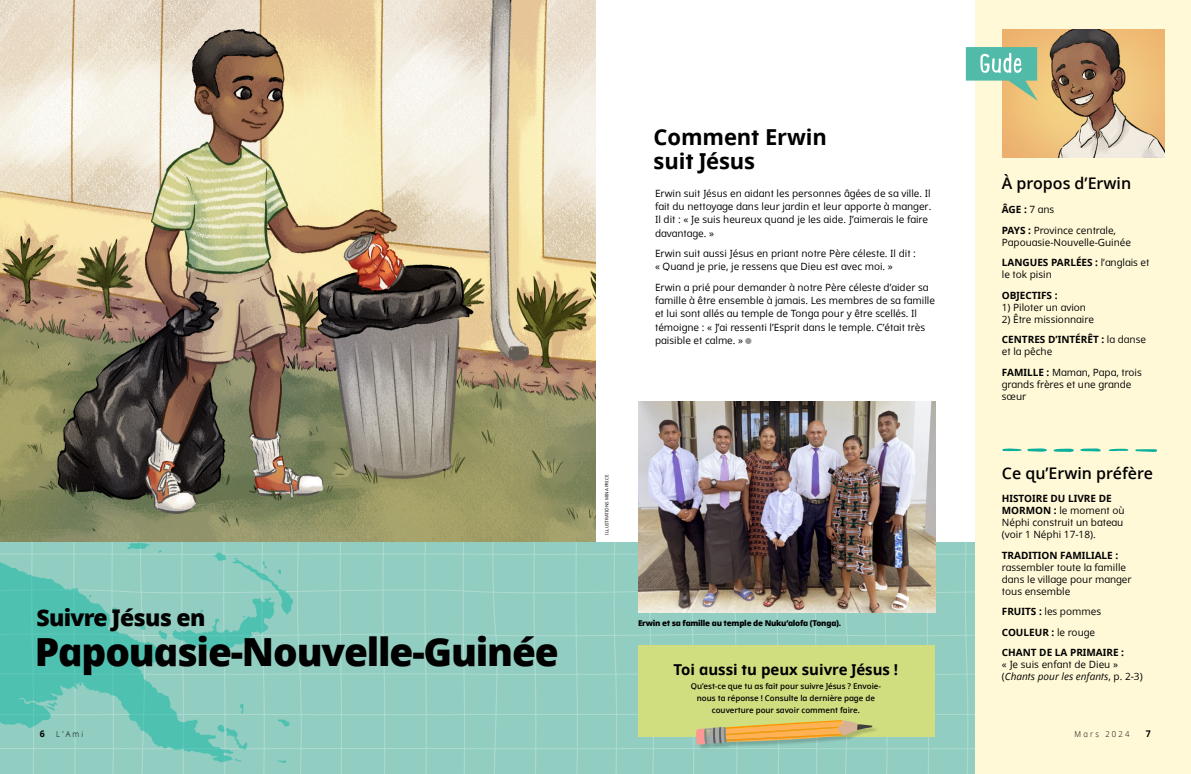
<style>
.page{position:relative;width:1191px;height:774px;background:#fff}
.page>*{position:absolute;margin:0;border:0;box-sizing:border-box;transform-origin:0 0}
.t1{font:800 38.8px "Dots Solidlds Lat";letter-spacing:-.03em;color:#000}
.t2{font:800 23px "Dots Solidlds Lat";letter-spacing:-.03em;color:#000}
.t3{font:700 22px/24px "Dots Solidlds Lat";letter-spacing:-.005em;color:#000}
.t4{font:600 16px "Dots Solidlds Lat";color:#000}
.t5{font:700 15px "Dots Solidlds Lat";color:#000}
.p2_10_15_Dots{font:10px/13.2px "Dots Solidlds Lat";color:#000}
.p2_10_12_Dots{font:10px/12px "Dots Solidlds Lat";color:#000}
.p2_10_12_Dots-2{font:700 10px/12px "Dots Solidlds Lat";color:#000}
.t6{font:700 9.2px "Dots Solidlds Lat";color:#000;scale:.95 1}
.t7{font:300 8.2px "Dots Solidlds Lat";letter-spacing:.28em;color:#000;scale:.95 1}
.t8{font:600 8px/12px "Dots Solidlds Lat";letter-spacing:-.005em;color:#000;text-align:center}
.t9{font:800 8px "Dots Solidlds Lat";letter-spacing:-.03em;color:#000}
.t10{font:4.5px "Dots Solidlds Lat";color:#000}
.s1{font-family:"Ding P Ilds Dpi";font-size:8.5px;color:#969798}
.s2{font-weight:400}
.s3{font-weight:700}
.s4{font-style:italic}
</style>
<div class="page">
<img style="left:0;top:0;width:595px;height:542px">
<div style="left:150px;top:542px;width:546px;height:232px;background:#91cdc0"></div>
<div style="left:975px;top:0;width:216px;height:774px;background:#fff9d7"></div>
<img style="left:1002px;top:30px;width:162px;height:127px">
<svg style="left:1002px;top:448px;width:19px;height:3px"></svg>
<svg style="left:1027px;top:448px;width:20px;height:4px"></svg>
<svg style="left:1053px;top:448px;width:21px;height:4px"></svg>
<svg style="left:1080px;top:448px;width:21px;height:4px"></svg>
<svg style="left:1108px;top:449px;width:20px;height:2px"></svg>
<svg style="left:1135px;top:449px;width:22px;height:3px"></svg>
<img style="left:638px;top:401px;width:297px;height:211px">
<svg style="left:150px;top:559px;width:84px;height:204px;background:#82cabd"></svg>
<svg style="left:159px;top:630px;width:8px;height:10px"></svg>
<svg style="left:173px;top:552px;width:120px;height:100px;background:#85cbbd"></svg>
<svg style="left:217px;top:725px;width:30px;height:25px"></svg>
<svg style="left:234px;top:759px;width:7px;height:3px"></svg>
<svg style="left:277px;top:760px;width:10px;height:3px"></svg>
<svg style="left:277px;top:719px;width:13px;height:7px"></svg>
<svg style="left:240px;top:703px;width:4px;height:10px"></svg>
<svg style="left:0;top:542px;width:150px;height:232px;background:#73c7b9"></svg>
<div style="left:638px;top:645px;width:297px;height:92px;background:#d1de80"></div>
<svg style="left:696px;top:542px;width:279px;height:232px"></svg>
<svg style="left:965px;top:47px;width:72px;height:54px"></svg>
<p class="t3" style="left:653px;top:125px;width:175px">Comment Erwin suit Jésus</p>
<p class="p2_10_15_Dots" style="left:655px;top:187px;width:278px">Erwin suit Jésus en aidant les personnes âgées de sa ville. Il fait du nettoyage dans leur jardin et leur apporte à manger.<br>Il dit : « Je suis heureux quand je les aide. J’aimerais le faire davantage. »</p>
<p class="p2_10_15_Dots" style="left:655px;top:247px;width:262px">Erwin suit aussi Jésus en priant notre Père céleste. Il dit : « Quand je prie, je ressens que Dieu est avec moi. »</p>
<p class="p2_10_15_Dots" style="left:655px;top:281px;width:281px">Erwin a prié pour demander à notre Père céleste d’aider sa famille à être ensemble à jamais. Les membres de sa famille et lui sont allés au temple de Tonga pour y être scellés. Il témoigne : « J’ai ressenti l’Esprit dans le temple. C’était très paisible et calme. » <span class="s1">●</span></p>
<p class="t2" style="left:36px;top:600px;width:171px">Suivre Jésus en</p>
<p class="t1" style="left:35px;top:622px;width:525px">Papouasie-Nouvelle-Guinée</p>
<p class="t10" style="left:603px;top:535px;width:61px;rotate:-90deg">ILLUSTRATIONS MINA PRICE</p>
<p class="t9" style="left:638px;top:616px;width:205px">Erwin et sa famille au temple de Nuku’alofa (Tonga).</p>
<p class="t5" style="left:673px;top:659px;width:226px">Toi aussi tu peux suivre Jésus !</p>
<p class="t8" style="left:691px;top:680px;width:194px">Qu’est--ce que tu as fait pour suivre Jésus ? Envoie-- nous ta réponse ! Consulte la dernière page de couverture pour savoir comment faire.</p>
<p class="t4" style="left:1001px;top:172px;width:131px">À propos d’Erwin</p>
<p class="p2_10_12_Dots-2" style="left:1001px;top:204px;width:54px">ÂGE : <span class="s2">7 ans</span></p>
<p class="p2_10_12_Dots" style="left:1001px;top:224px;width:131px"><span class="s3">PAYS :</span> Province centrale,<br>Papouasie-Nouvelle-Guinée</p>
<p class="p2_10_12_Dots" style="left:1001px;top:257px;width:149px"><span class="s3">LANGUES PARLÉES :</span> l’anglais et le tok pisin</p>
<p class="p2_10_12_Dots-2" style="left:1001px;top:289px;width:57px">OBJECTIFS :</p>
<p class="p2_10_12_Dots" style="left:1001px;top:301px;width:86px">1) Piloter un avion</p>
<p class="p2_10_12_Dots" style="left:1001px;top:313px;width:94px">2) Être missionnaire</p>
<p class="p2_10_12_Dots-2" style="left:1001px;top:334px;width:146px">CENTRES D’INTÉRÊT : <span class="s2">la danse et la pêche</span></p>
<p class="p2_10_12_Dots" style="left:1001px;top:366px;width:142px"><span class="s3">FAMILLE :</span> Maman, Papa, trois grands frères et une grande sœur</p>
<p class="t4" style="left:1001px;top:461px;width:152px">Ce qu’Erwin préfère</p>
<p class="p2_10_12_Dots" style="left:1001px;top:493px;width:124px"><span class="s3">HISTOIRE DU LIVRE DE<br>MORMON :</span> le moment où<br>Néphi construit un bateau (voir 1 Néphi 17-18).</p>
<p class="p2_10_12_Dots" style="left:1001px;top:549px;width:131px"><span class="s3">TRADITION FAMILIALE : </span>rassembler toute la famille dans le village pour manger tous ensemble</p>
<p class="p2_10_12_Dots" style="left:1001px;top:606px;width:101px"><span class="s3">FRUITS :</span> les pommes</p>
<p class="p2_10_12_Dots-2" style="left:1001px;top:626px;width:95px">COULEUR : <span class="s2">le rouge</span></p>
<p class="p2_10_12_Dots" style="left:1001px;top:647px;width:142px"><span class="s3">CHANT DE LA PRIMAIRE :<br></span>« Je suis enfant de Dieu » (<span class="s4">Chants pour les enfants</span>, p. 2-3)</p>
<p class="t6" style="left:40px;top:727px;width:7px">6</p>
<p class="t7" style="left:56px;top:728px;width:30px">L’Ami</p>
<p class="t7" style="left:1074px;top:728px;width:59px">Mars 2024</p>
<p class="t6" style="left:1146px;top:727px;width:7px">7</p>
</div>
